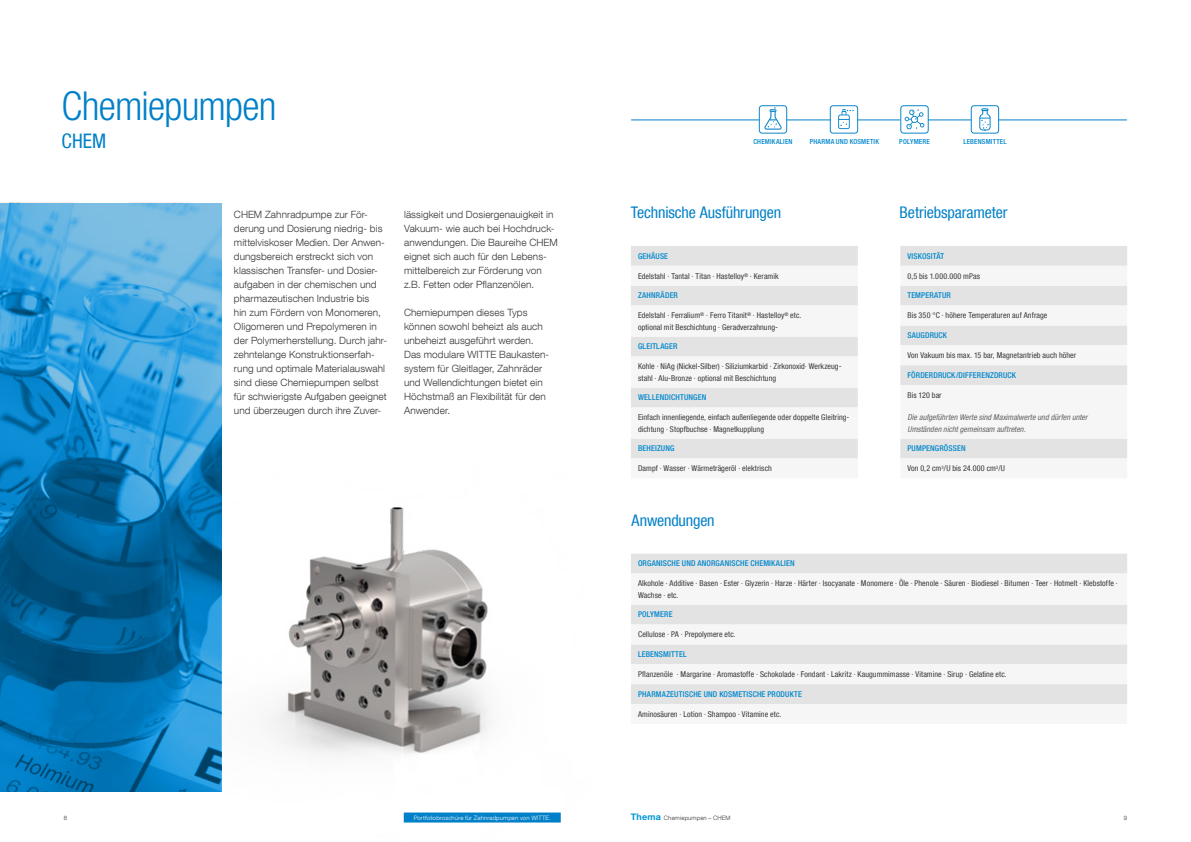
<style>
.page{position:relative;width:1191px;height:842px;background:#fff}
.page>*{position:absolute;margin:0;border:0;box-sizing:border-box;transform-origin:0 0}
.t1{font:300 condensed 40px "Helvetica Neue LT Com";letter-spacing:-.02em;color:#0080c8}
.t2{font:condensed 20px "Helvetica Neue LT Com";color:#0080c8}
.t3{font:condensed 16px "Helvetica Neue LT Com";letter-spacing:-.01em;color:#0080c8}
.t4{font:300 10px/14px "Helvetica Neue LT Com";letter-spacing:.01em;color:#353534}
.t5{font:condensed 8px/11.2px "Helvetica Neue LT Com";letter-spacing:.01em;color:#353534}
.t6{font:500 condensed 8px "Helvetica Neue LT Com";letter-spacing:.02em;color:#0088ce}
.t7{font:italic condensed 8px/11.2px "Helvetica Neue LT Com";letter-spacing:.005em;color:#636362}
.t8{font:500 condensed 7px "Helvetica Neue LT Com";letter-spacing:.025em;color:#0088ce}
.t9{font:300 6px "Helvetica Neue LT Com";letter-spacing:.025em;color:#fff}
.t10{font:300 6px "Helvetica Neue LT Com";letter-spacing:.025em;color:#353534}
.s1{font-weight:700;font-size:9px;color:#0096d5}
</style>
<div class="page">
<div style="left:631px;top:246px;width:226px;height:20px;background:#e3e3e3"></div>
<svg style="left:631px;top:286px;width:226px;height:173px;fill:#f6f6f6"></svg>
<div style="left:631px;top:554px;width:496px;height:19px;background:#e3e3e3"></div>
<svg style="left:631px;top:573px;width:496px;height:131px;fill:#f6f6f6"></svg>
<div style="left:900px;top:246px;width:227px;height:20px;background:#e3e3e3"></div>
<svg style="left:900px;top:286px;width:227px;height:173px;fill:#f6f6f6"></svg>
<hr style="left:631px;top:120px;width:495px;height:1px;background:#0080c8">
<svg style="left:759px;top:105px;width:28px;height:29px"></svg>
<svg style="left:900px;top:105px;width:28px;height:29px"></svg>
<svg style="left:970px;top:105px;width:29px;height:29px"></svg>
<svg style="left:829px;top:105px;width:29px;height:29px"></svg>
<img style="left:270px;top:507px;width:291px;height:316px">
<svg style="left:0;top:203px;width:222px;height:589px"></svg>
<div style="left:404px;top:812px;width:157px;height:10px;background:#0080c8"></div>
<h1 class="t1" style="left:61px;top:82px;width:216px">Chemiepumpen</h1>
<h2 class="t2" style="left:61px;top:129px;width:46px">CHEM</h2>
<p class="t8" style="left:753px;top:137px;width:41px">CHEMIKALIEN</p>
<p class="t8" style="left:809px;top:137px;width:71px">PHARMA UND KOSMETIK</p>
<p class="t8" style="left:899px;top:137px;width:32px">POLYMERE</p>
<p class="t8" style="left:963px;top:137px;width:45px">LEBENSMITTEL</p>
<p class="t4" style="left:234px;top:207px;width:155px">CHEM Zahnradpumpe zur För&shy;derung und Dosierung niedrig- bis mittelviskoser Medien. Der Anwen&shy;dungsbereich erstreckt sich von klassischen Transfer- und Dosier&shy;aufgaben in der chemischen und pharmazeutischen Industrie bis<br>hin zum Fördern von Monomeren, Oligomeren und Prepolymeren in der Polymerherstellung. Durch jahr&shy;zehntelange Konstruktionserfah&shy;rung und optimale Materialauswahl sind diese Chemiepumpen selbst für schwierigste Aufgaben geeignet und überzeugen durch ihre Zuver-</p>
<h3 class="t3" style="left:631px;top:203px;width:152px">Technische Ausführungen</h3>
<p class="t4" style="left:404px;top:207px;width:151px">lässigkeit und Dosiergenauigkeit in</p>
<h3 class="t3" style="left:899px;top:203px;width:109px">Betriebsparameter</h3>
<p class="t4" style="left:404px;top:221px;width:155px">Vakuum- wie auch bei Hochdruck&shy;anwendungen. Die Baureihe CHEM eignet sich auch für den Lebens&shy;mittelbereich zur Förderung von z.B. Fetten oder Pflanzenölen.</p>
<p class="t4" style="left:404px;top:305px;width:146px">Chemiepumpen dieses Typs können sowohl beheizt als auch unbeheizt ausgeführt werden.<br>Das modulare WITTE Baukasten&shy;system für Gleitlager, Zahnräder und Wellendichtungen bietet ein<br>Höchstmaß an Flexibilität für den<br>Anwender.</p>
<p class="t6" style="left:638px;top:251px;width:32px">GEHÄUSE</p>
<p class="t5" style="left:638px;top:270px;width:142px">Edelstahl · Tantal · Titan · Hastelloy<sup>®</sup> · Keramik</p>
<p class="t6" style="left:638px;top:291px;width:41px">ZAHNRÄDER</p>
<p class="t5" style="left:638px;top:310px;width:164px">Edelstahl · Ferralium<sup>®</sup> · Ferro Titanit<sup>®</sup> · Hastelloy<sup>®</sup> etc. optional mit Beschichtung · Geradverzahnung-</p>
<p class="t6" style="left:638px;top:342px;width:41px">GLEITLAGER</p>
<p class="t5" style="left:638px;top:361px;width:205px">Kohle · NiAg (Nickel-Silber) · Siliziumkarbid · Zirkonoxid· Werkzeug&shy;stahl · Alu-Bronze · optional mit Beschichtung</p>
<p class="t6" style="left:638px;top:393px;width:70px">WELLENDICHTUNGEN</p>
<p class="t5" style="left:638px;top:412px;width:213px">Einfach innenliegende, einfach außenliegende oder doppelte Gleitring&shy;dichtung · Stopfbuchse · Magnetkupplung</p>
<p class="t6" style="left:638px;top:444px;width:38px">BEHEIZUNG</p>
<p class="t5" style="left:638px;top:463px;width:135px">Dampf · Wasser · Wärmeträgeröl · elektrisch</p>
<p class="t6" style="left:907px;top:251px;width:38px">VISKOSITÄT</p>
<p class="t5" style="left:907px;top:270px;width:74px">0,5 bis 1.000.000 mPas</p>
<p class="t6" style="left:907px;top:291px;width:45px">TEMPERATUR</p>
<p class="t5" style="left:907px;top:310px;width:141px">Bis 350 °C · höhere Temperaturen auf Anfrage</p>
<p class="t6" style="left:907px;top:331px;width:41px">SAUGDRUCK</p>
<p class="t5" style="left:907px;top:350px;width:170px">Von Vakuum bis max. 15 bar, Magnetantrieb auch höher</p>
<p class="t6" style="left:907px;top:370px;width:110px">FÖRDERDRUCK/DIFFERENZDRUCK</p>
<p class="t5" style="left:907px;top:389px;width:36px">Bis 120 bar</p>
<p class="t7" style="left:907px;top:412px;width:182px">Die aufgeführten Werte sind Maximalwerte und dürfen unter<br>Umständen nicht gemeinsam auftreten.</p>
<p class="t6" style="left:907px;top:444px;width:60px">PUMPENGRÖSSEN</p>
<p class="t5" style="left:907px;top:463px;width:99px">Von 0,2 cm<sup>3</sup>/U bis 24.000 cm<sup>3</sup>/U</p>
<h3 class="t3" style="left:631px;top:511px;width:85px">Anwendungen</h3>
<p class="t6" style="left:638px;top:559px;width:158px">ORGANISCHE UND ANORGANISCHE CHEMIKALIEN</p>
<p class="t5" style="left:638px;top:578px;width:481px">Alkohole · Additive · Basen · Ester · Glyzerin · Harze · Härter · Isocyanate · Monomere · Öle · Phenole · Säuren · Biodiesel · Bitumen · Teer · Hotmelt · Klebstoffe ·<br>Wachse · etc.</p>
<p class="t6" style="left:638px;top:610px;width:36px">POLYMERE</p>
<p class="t5" style="left:638px;top:629px;width:99px">Cellulose · PA · Prepolymere etc.</p>
<p class="t6" style="left:638px;top:650px;width:50px">LEBENSMITTEL</p>
<p class="t5" style="left:638px;top:668px;width:370px">Pflanzenöle · Margarine · Aromastoffe · Schokolade · Fondant · Lakritz · Kaugummimasse · Vitamine · Sirup · Gelatine etc.</p>
<p class="t6" style="left:638px;top:689px;width:165px">PHARMAZEUTISCHE UND KOSMETISCHE PRODUKTE</p>
<p class="t5" style="left:638px;top:708px;width:145px">Aminosäuren · Lotion · Shampoo · Vitamine etc.</p>
<p class="t10" style="left:64px;top:814px;width:5px">8</p>
<p class="t9" style="left:414px;top:814px;width:139px">Portfoliobroschüre für Zahnradpumpen von WITTE.</p>
<p class="t10" style="left:631px;top:814px;width:101px"><span class="s1">Thema</span> Chemiepumpen – CHEM</p>
<p class="t10" style="left:1123px;top:814px;width:5px">9</p>
</div>
